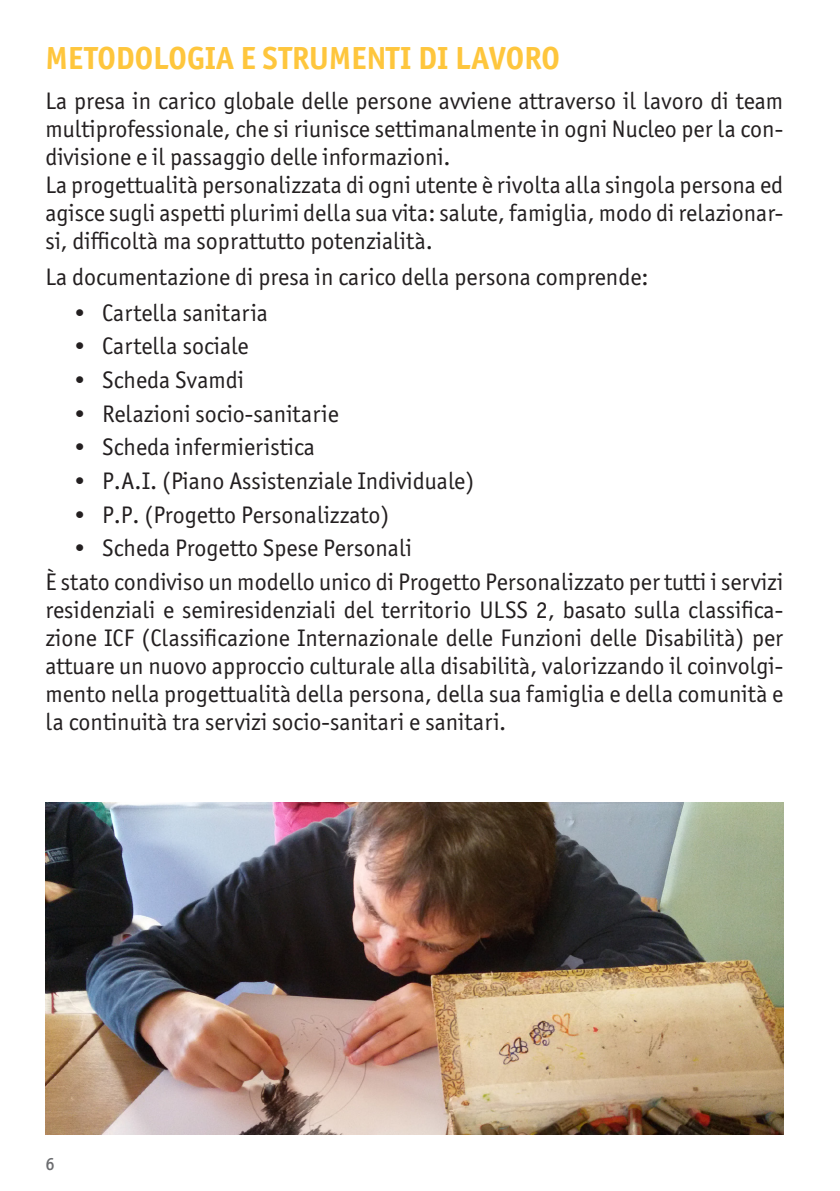
<style>
.page{position:relative;width:840px;height:1191px;background:#fff}
.page>*{position:absolute;margin:0;border:0;box-sizing:border-box;transform-origin:0 0}
.testo{font:700 32px "Officina Sans ITC Pro";color:#fec63d}
.testo-2{font:24px/28px "Officina Sans ITC Pro";color:#231f20;text-align:justify}
.t1{font:500 18px "Officina Sans ITC Pro";color:#6c6d70}
</style>
<div class="page">
<img style="left:45px;top:802px;width:737px;height:332px">
<p class="testo" style="left:45px;top:38px;width:516px">METODOLOGIA E STRUMENTI DI LAVORO</p>
<p class="testo-2" style="left:45px;top:86px;width:739px">La presa in carico globale delle persone avviene attraverso il lavoro di team multiprofessionale, che si riunisce settimanalmente in ogni Nucleo per la con&shy;divisione e il passaggio delle informazioni.</p>
<p class="testo-2" style="left:45px;top:170px;width:739px">La progettualità personalizzata di ogni utente è rivolta alla singola persona ed agisce sugli aspetti plurimi della sua vita: salute, famiglia, modo di relazionar&shy;si, difficoltà ma soprattutto potenzialità.</p>
<p class="testo-2" style="left:45px;top:262px;width:604px">La documentazione di presa in carico della persona comprende:</p>
<p class="testo-2" style="left:74px;top:298px;width:196px">• Cartella sanitaria</p>
<p class="testo-2" style="left:74px;top:332px;width:176px">• Cartella sociale</p>
<p class="testo-2" style="left:74px;top:366px;width:172px">• Scheda Svamdi</p>
<p class="testo-2" style="left:74px;top:399px;width:266px">• Relazioni socio-sanitarie</p>
<p class="testo-2" style="left:74px;top:433px;width:242px">• Scheda infermieristica</p>
<p class="testo-2" style="left:74px;top:467px;width:402px">• P.A.I. (Piano Assistenziale Individuale)</p>
<p class="testo-2" style="left:74px;top:500px;width:317px">• P.P. (Progetto Personalizzato)</p>
<p class="testo-2" style="left:74px;top:534px;width:339px">• Scheda Progetto Spese Personali</p>
<p class="testo-2" style="left:45px;top:568px;width:739px">È stato condiviso un modello unico di Progetto Personalizzato per tutti i servizi residenziali e semiresidenziali del territorio ULSS 2, basato sulla classifica&shy;zione ICF (Classificazione Internazionale delle Funzioni delle Disabilità) per attuare un nuovo approccio culturale alla disabilità, valorizzando il coinvolgi&shy;mento nella progettualità della persona, della sua famiglia e della comunità e la continuità tra servizi socio-sanitari e sanitari.</p>
<p class="t1" style="left:45px;top:1153px;width:11px">6</p>
</div>
